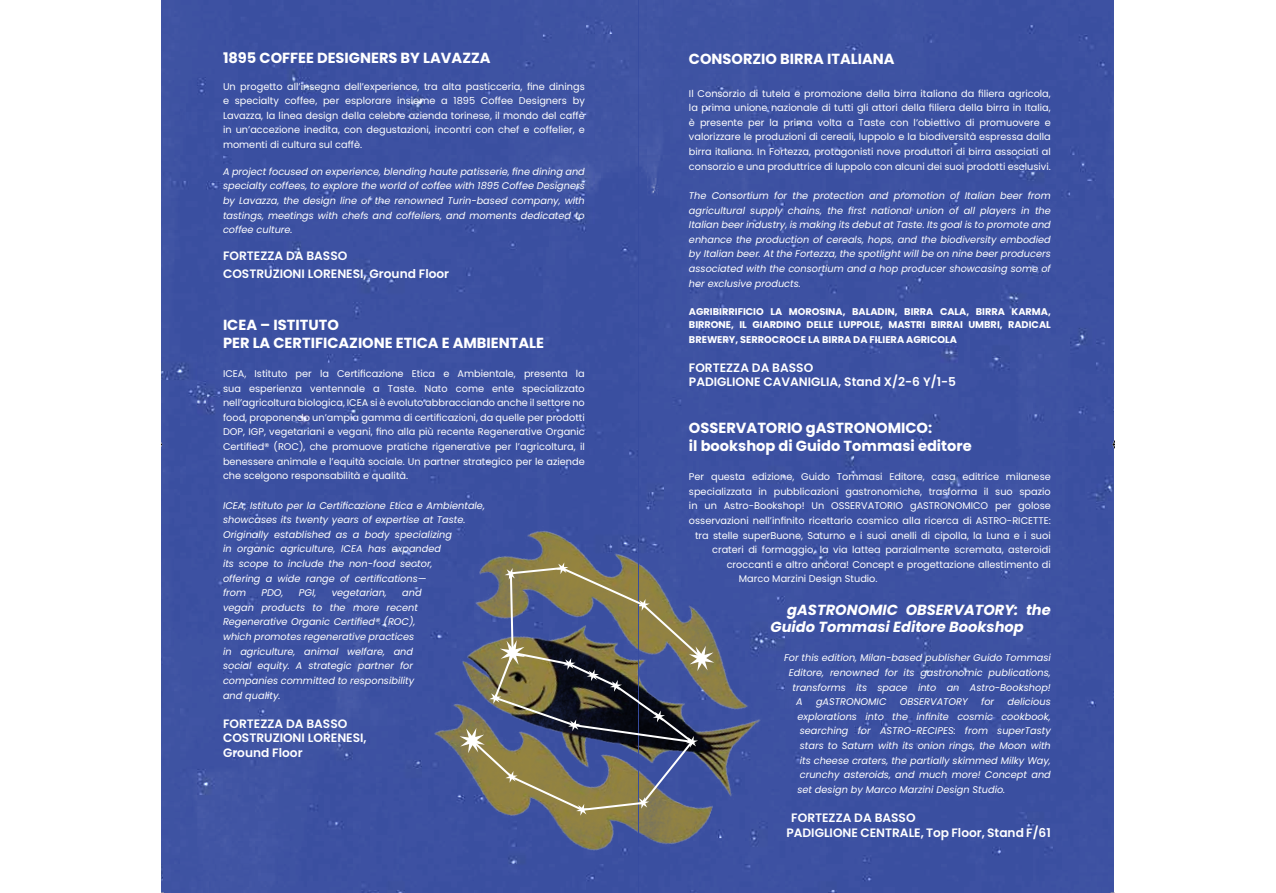
<style>
.page{position:relative;width:1276px;height:893px;background:#fff}
.page>*{position:absolute;margin:0;border:0;box-sizing:border-box;transform-origin:0 0}
.t1{font:700 14.55px/17.5px "Poppins";color:#fff}
.t2{font:italic 700 14.55px/17.5px "Poppins";color:#fff}
.t3{font:600 12.15px/14.5px "Poppins";color:#fff}
.t4{font:9.75px/14.5px "Poppins";color:#fff;text-align:justify}
.t5{font:italic 9.75px/14.5px "Poppins";color:#fff;text-align:justify}
.t6{font:700 9.75px/13.4px "Poppins";color:#fff}
</style>
<div class="page">
<div style="left:161px;top:0;width:952px;height:893px;background:#3d51a2"></div>
<img style="left:638px;top:522px;width:190px;height:371px">
<svg style="left:1112px;top:438px;width:2px;height:13px"></svg>
<img style="left:304px;top:0;width:47px;height:20px">
<div style="left:351px;top:466px;width:287px;height:427px;background:#3d51a2"></div>
<svg style="left:459px;top:562px;width:255px;height:254px;background:#63646a"></svg>
<svg style="left:161px;top:438px;width:1px;height:13px"></svg>
<h1 class="t1" style="left:223px;top:49px;width:269px">1895 COFFEE DESIGNERS BY LAVAZZA</h1>
<p class="t4" style="left:223px;top:79px;width:363px">Un progetto all’insegna dell’experience, tra alta pasticceria, fine dinings e specialty coffee, per esplorare insieme a 1895 Coffee Designers by Lavazza, la linea design della celebre azienda torinese, il mondo del caffè in un’accezione inedita, con degustazioni, incontri con chef e coffelier, e momenti di cultura sul caffè.</p>
<p class="t5" style="left:223px;top:164px;width:363px">A project focused on experience, blending haute patisserie, fine dining and specialty coffees, to explore the world of coffee with 1895 Coffee Designers by Lavazza, the design line of the renowned Turin-based company, with tastings, meetings with chefs and coffeliers, and moments dedicated to coffee culture.</p>
<p class="t3" style="left:223px;top:247px;width:228px;line-height:17.5px">FORTEZZA DA BASSO<br>COSTRUZIONI LORENESI, Ground Floor</p>
<h1 class="t1" style="left:223px;top:316px;width:322px">ICEA – ISTITUTO<br>PER LA CERTIFICAZIONE ETICA E AMBIENTALE</h1>
<p class="t4" style="left:223px;top:366px;width:363px">ICEA, Istituto per la Certificazione Etica e Ambientale, presenta la sua esperienza ventennale a Taste. Nato come ente specializzato nell’agricoltura biologica, ICEA si è evoluto abbracciando anche il settore no food, proponendo un’ampia gamma di certificazioni, da quelle per prodotti DOP, IGP, vegetariani e vegani, fino alla più recente Regenerative Organic Certified® (ROC), che promuove pratiche rigenerative per l’agricoltura, il benessere animale e l’equità sociale. Un partner strategico per le aziende che scelgono responsabilità e qualità.</p>
<p class="t5" style="left:223px;top:498px;width:263px;text-align:left">ICEA, Istituto per la Certificazione Etica e Ambientale, showcases its twenty years of expertise at Taste.<br>Originally established as a body specializing<br>in organic agriculture, ICEA has expanded<br>its scope to include the non-food sector,<br>offering a wide range of certifications—<br>from</p>
<p class="t5" style="left:261px;top:586px;width:24px">PDO,</p>
<p class="t5" style="left:299px;top:586px;width:19px">PGI,</p>
<p class="t5" style="left:332px;top:586px;width:57px">vegetarian,</p>
<p class="t5" style="left:223px;top:586px;width:200px;text-align:left;text-indent:179px">and vegan products to the more recent<br>Regenerative Organic Certified® (ROC), which promotes regenerative practices in agriculture, animal welfare, and social equity. A strategic partner for companies committed to responsibility and quality.</p>
<p class="t3" style="left:223px;top:716px;width:145px">FORTEZZA DA BASSO<br>COSTRUZIONI LORENESI,<br>Ground Floor</p>
<h1 class="t1" style="left:689px;top:51px;width:207px">CONSORZIO BIRRA ITALIANA</h1>
<p class="t4" style="left:689px;top:86px;width:363px">Il Consorzio di tutela e promozione della birra italiana da filiera agricola, la prima unione nazionale di tutti gli attori della filiera della birra in Italia, è presente per la prima volta a Taste con l’obiettivo di promuovere e valorizzare le produzioni di cereali, luppolo e la biodiversità espressa dalla birra italiana. In Fortezza, protagonisti nove produttori di birra associati al consorzio e una produttrice di luppolo con alcuni dei suoi prodotti esclusivi.</p>
<p class="t5" style="left:689px;top:188px;width:363px">The Consortium for the protection and promotion of Italian beer from agricultural supply chains, the first national union of all players in the Italian beer industry, is making its debut at Taste. Its goal is to promote and enhance the production of cereals, hops, and the biodiversity embodied by Italian beer. At the Fortezza, the spotlight will be on nine beer producers associated with the consortium and a hop producer showcasing some of her exclusive products.</p>
<p class="t6" style="left:689px;top:305px;width:363px">AGRIBIRRIFICIO LA MOROSINA, BALADIN, BIRRA CALA, BIRRA KARMA,<br>BIRRONE, IL GIARDINO DELLE LUPPOLE, MASTRI BIRRAI UMBRI, RADICAL</p>
<p class="t6" style="left:689px;top:333px;width:269px">BREWERY, SERROCROCE LA BIRRA DA FILIERA AGRICOLA</p>
<p class="t3" style="left:689px;top:360px;width:268px">FORTEZZA DA BASSO<br>PADIGLIONE CAVANIGLIA, Stand X/2-6 Y/1-5</p>
<h1 class="t1" style="left:689px;top:419px;width:284px">OSSERVATORIO gASTRONOMICO:<br>il bookshop di Guido Tommasi editore</h1>
<p class="t4" style="left:689px;top:469px;width:363px">Per questa edizione, Guido Tommasi Editore, casa editrice milanese</p>
<p class="t4" style="left:689px;top:484px;width:363px">specializzata in pubblicazioni gastronomiche, trasforma il suo spazio</p>
<p class="t4" style="left:689px;top:499px;width:363px">in un Astro-Bookshop! Un OSSERVATORIO gASTRONOMICO per golose</p>
<p class="t4" style="left:689px;top:513px;width:363px">osservazioni nell’infinito ricettario cosmico alla ricerca di ASTRO-RICETTE:</p>
<p class="t4" style="left:695px;top:528px;width:357px">tra stelle superBuone, Saturno e i suoi anelli di cipolla, la Luna e i suoi</p>
<p class="t4" style="left:712px;top:542px;width:340px">crateri di formaggio, la via lattea parzialmente scremata, asteroidi</p>
<p class="t4" style="left:727px;top:557px;width:325px">croccanti e altro ancora! Concept e progettazione allestimento di</p>
<p class="t4" style="left:739px;top:572px;width:140px">Marco Marzini Design Studio.</p>
<h1 class="t2" style="left:770px;top:601px;width:282px;text-indent:17px">gASTRONOMIC OBSERVATORY: the<br>Guido Tommasi Editore Bookshop</h1>
<p class="t5" style="left:784px;top:651px;width:268px">For this edition, Milan-based publisher Guido Tommasi</p>
<p class="t5" style="left:789px;top:665px;width:263px">Editore, renowned for its gastronomic publications,</p>
<p class="t5" style="left:792px;top:680px;width:260px">transforms its space into an Astro-Bookshop!</p>
<p class="t5" style="left:796px;top:694px;width:8px">A</p>
<p class="t5" style="left:816px;top:694px;width:72px">gASTRONOMIC</p>
<p class="t5" style="left:900px;top:694px;width:69px">OBSERVATORY</p>
<p class="t5" style="left:981px;top:694px;width:15px">for</p>
<p class="t5" style="left:797px;top:694px;width:255px;text-indent:210px">delicious explorations into the infinite cosmic cookbook, searching for ASTRO-RECIPES: from superTasty stars to Saturn with its onion rings, the Moon with its cheese craters, the partially skimmed Milky Way, crunchy asteroids, and much more! Concept and set design by Marco Marzini Design Studio.</p>
<p class="t3" style="left:786px;top:811px;width:266px;text-indent:5px">FORTEZZA DA BASSO<br>PADIGLIONE CENTRALE, Top Floor, Stand F/61</p>
</div>
